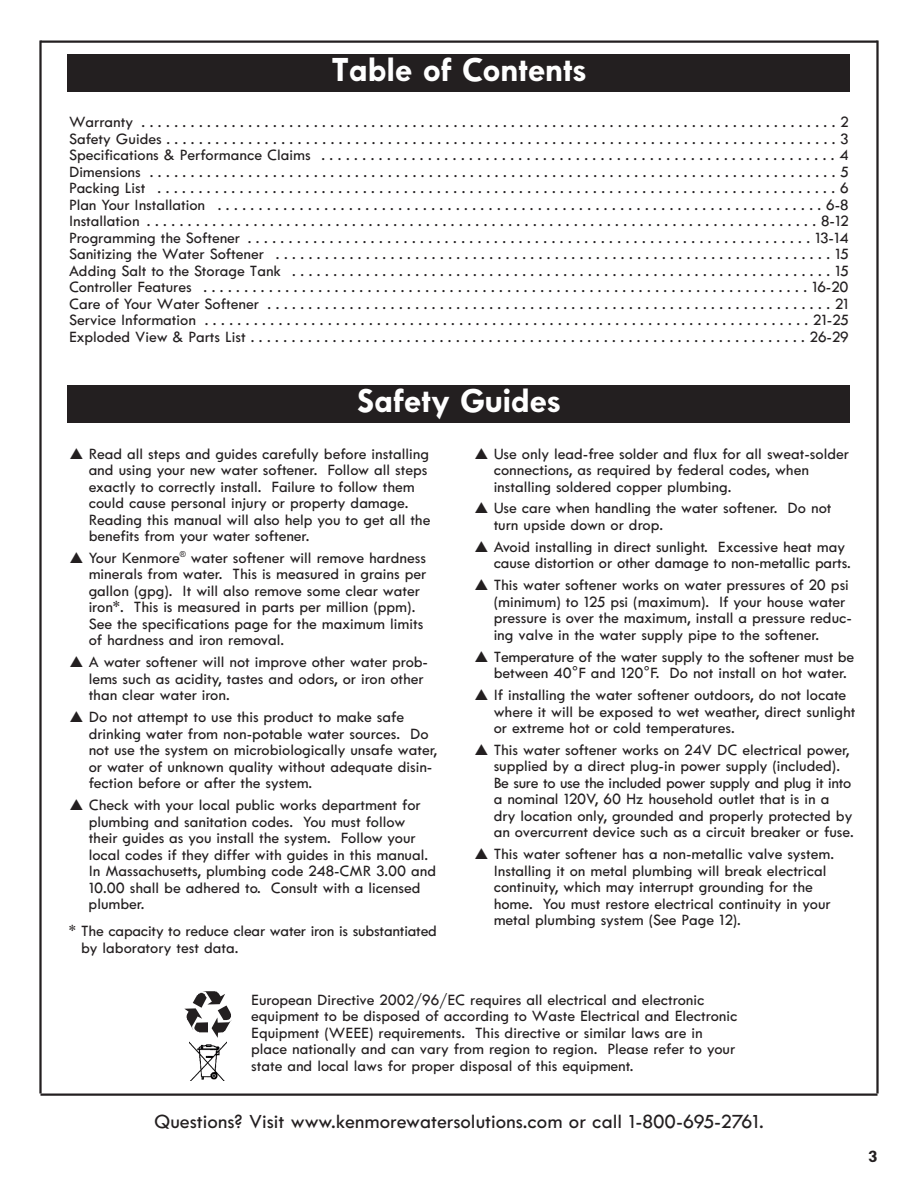
<style>
.page{position:relative;width:918px;height:1188px;background:#fff}
.page>*{position:absolute;margin:0;border:0;box-sizing:border-box;transform-origin:0 0}
.t1{font:36px "Tw Cen MT Boldfor Kenmore";color:#fff}
.t2{font:21px "Tw Cen MT Mediumfor Kenmore";color:#231f20}
.t3{font:18px "Tw Cen MT Boldfor Kenmore";color:#231f20}
.t4{font:16.5px/16.5px "Tw Cen MT Mediumfor Kenmore";color:#231f20}
</style>
<div class="page">
<hr style="left:40px;top:1094px;width:838px;height:2px;background:#231f20">
<hr style="left:40px;top:40px;width:838px;height:3px;background:#231f20">
<hr style="left:39px;top:40px;width:3px;height:1054px;background:#231f20">
<hr style="left:876px;top:40px;width:3px;height:1054px;background:#231f20">
<div style="left:68px;top:54px;width:782px;height:38px;background:#231f20"></div>
<div style="left:68px;top:385px;width:782px;height:37px;background:#231f20"></div>
<img style="left:189px;top:1042px;width:37px;height:39px">
<svg style="left:184px;top:991px;width:47px;height:47px"></svg>
<h1 class="t1" style="left:332px;top:48px;width:256px">Table of Contents</h1>
<p class="t4" style="left:69px;top:113px;width:781px;text-align:justify">Warranty . . . . . . . . . . . . . . . . . . . . . . . . . . . . . . . . . . . . . . . . . . . . . . . . . . . . . . . . . . . . . . . . . . . . . . . . . . . . . . . . . . . . . 2<br>Safety Guides . . . . . . . . . . . . . . . . . . . . . . . . . . . . . . . . . . . . . . . . . . . . . . . . . . . . . . . . . . . . . . . . . . . . . . . . . . . . . . . . . . 3<br>Specifications &amp; Performance Claims . . . . . . . . . . . . . . . . . . . . . . . . . . . . . . . . . . . . . . . . . . . . . . . . . . . . . . . . . . . . . . . 4<br>Dimensions . . . . . . . . . . . . . . . . . . . . . . . . . . . . . . . . . . . . . . . . . . . . . . . . . . . . . . . . . . . . . . . . . . . . . . . . . . . . . . . . . . . . 5<br>Packing List . . . . . . . . . . . . . . . . . . . . . . . . . . . . . . . . . . . . . . . . . . . . . . . . . . . . . . . . . . . . . . . . . . . . . . . . . . . . . . . . . . . 6<br>Plan Your Installation . . . . . . . . . . . . . . . . . . . . . . . . . . . . . . . . . . . . . . . . . . . . . . . . . . . . . . . . . . . . . . . . . . . . . . . . . . 6-8<br>Installation . . . . . . . . . . . . . . . . . . . . . . . . . . . . . . . . . . . . . . . . . . . . . . . . . . . . . . . . . . . . . . . . . . . . . . . . . . . . . . . . . . 8-12<br>Programming the Softener . . . . . . . . . . . . . . . . . . . . . . . . . . . . . . . . . . . . . . . . . . . . . . . . . . . . . . . . . . . . . . . . . . . . . 13-14<br>Sanitizing the Water Softener . . . . . . . . . . . . . . . . . . . . . . . . . . . . . . . . . . . . . . . . . . . . . . . . . . . . . . . . . . . . . . . . . . . . 15<br>Adding Salt to the Storage Tank . . . . . . . . . . . . . . . . . . . . . . . . . . . . . . . . . . . . . . . . . . . . . . . . . . . . . . . . . . . . . . . . . . 15<br>Controller Features . . . . . . . . . . . . . . . . . . . . . . . . . . . . . . . . . . . . . . . . . . . . . . . . . . . . . . . . . . . . . . . . . . . . . . . . . . 16-20<br>Care of Your Water Softener . . . . . . . . . . . . . . . . . . . . . . . . . . . . . . . . . . . . . . . . . . . . . . . . . . . . . . . . . . . . . . . . . . . . . 21<br>Service Information . . . . . . . . . . . . . . . . . . . . . . . . . . . . . . . . . . . . . . . . . . . . . . . . . . . . . . . . . . . . . . . . . . . . . . . . . . 21-25<br>Exploded View &amp; Parts List . . . . . . . . . . . . . . . . . . . . . . . . . . . . . . . . . . . . . . . . . . . . . . . . . . . . . . . . . . . . . . . . . . . . 26-29</p>
<h1 class="t1" style="left:357px;top:379px;width:205px">Safety Guides</h1>
<p class="t4" style="left:89px;top:445px;width:343px">Read all steps and guides carefully before installing and using your new water softener. Follow all steps exactly to correctly install. Failure to follow them could cause personal injury or property damage.<br>Reading this manual will also help you to get all the benefits from your water softener.</p>
<p class="t4" style="left:89px;top:549px;width:339px">Your Kenmore<sup>®</sup> water softener will remove hardness minerals from water. This is measured in grains per gallon (gpg). It will also remove some clear water iron*. This is measured in parts per million (ppm).<br>See the specifications page for the maximum limits of hardness and iron removal.</p>
<p class="t4" style="left:89px;top:653px;width:341px">A water softener will not improve other water prob&shy;lems such as acidity, tastes and odors, or iron other than clear water iron.</p>
<p class="t4" style="left:89px;top:708px;width:350px">Do not attempt to use this product to make safe drinking water from non-potable water sources. Do not use the system on microbiologically unsafe water, or water of unknown quality without adequate disin&shy;fection before or after the system.</p>
<p class="t4" style="left:89px;top:796px;width:349px">Check with your local public works department for plumbing and sanitation codes. You must follow their guides as you install the system. Follow your local codes if they differ with guides in this manual.<br>In Massachusetts, plumbing code 248-CMR 3.00 and 10.00 shall be adhered to. Consult with a licensed plumber.</p>
<p class="t4" style="left:81px;top:923px;width:357px;text-indent:-12px">* The capacity to reduce clear water iron is substantiated by laboratory test data.</p>
<p class="t4" style="left:494px;top:445px;width:357px">Use only lead-free solder and flux for all sweat-solder connections, as required by federal codes, when installing soldered copper plumbing.</p>
<p class="t4" style="left:494px;top:500px;width:339px">Use care when handling the water softener. Do not turn upside down or drop.</p>
<p class="t4" style="left:494px;top:538px;width:359px">Avoid installing in direct sunlight. Excessive heat may cause distortion or other damage to non-metallic parts.</p>
<p class="t4" style="left:494px;top:576px;width:360px">This water softener works on water pressures of 20 psi (minimum) to 125 psi (maximum). If your house water pressure is over the maximum, install a pressure reduc&shy;ing valve in the water supply pipe to the softener.</p>
<p class="t4" style="left:494px;top:648px;width:362px">Temperature of the water supply to the softener must be between 40°F and 120°F. Do not install on hot water.</p>
<p class="t4" style="left:494px;top:686px;width:363px">If installing the water softener outdoors, do not locate where it will be exposed to wet weather, direct sunlight or extreme hot or cold temperatures.</p>
<p class="t4" style="left:494px;top:741px;width:362px">This water softener works on 24V DC electrical power, supplied by a direct plug-in power supply (included).<br>Be sure to use the included power supply and plug it into a nominal 120V, 60 Hz household outlet that is in a dry location only, grounded and properly protected by an overcurrent device such as a circuit breaker or fuse.</p>
<p class="t4" style="left:494px;top:845px;width:342px">This water softener has a non-metallic valve system.<br>Installing it on metal plumbing will break electrical continuity, which may interrupt grounding for the home. You must restore electrical continuity in your metal plumbing system (See Page 12).</p>
<p class="t4" style="left:251px;top:991px;width:488px">European Directive 2002/96/EC requires all electrical and electronic equipment to be disposed of according to Waste Electrical and Electronic Equipment (WEEE) requirements. This directive or similar laws are in place nationally and can vary from region to region. Please refer to your state and local laws for proper disposal of this equipment.</p>
<p class="t2" style="left:154px;top:1109px;width:611px">Questions? Visit www.kenmorewatersolutions.com or call 1-800-695-2761.</p>
<p class="t3" style="left:869px;top:1145px;width:10px">3</p>
</div>
